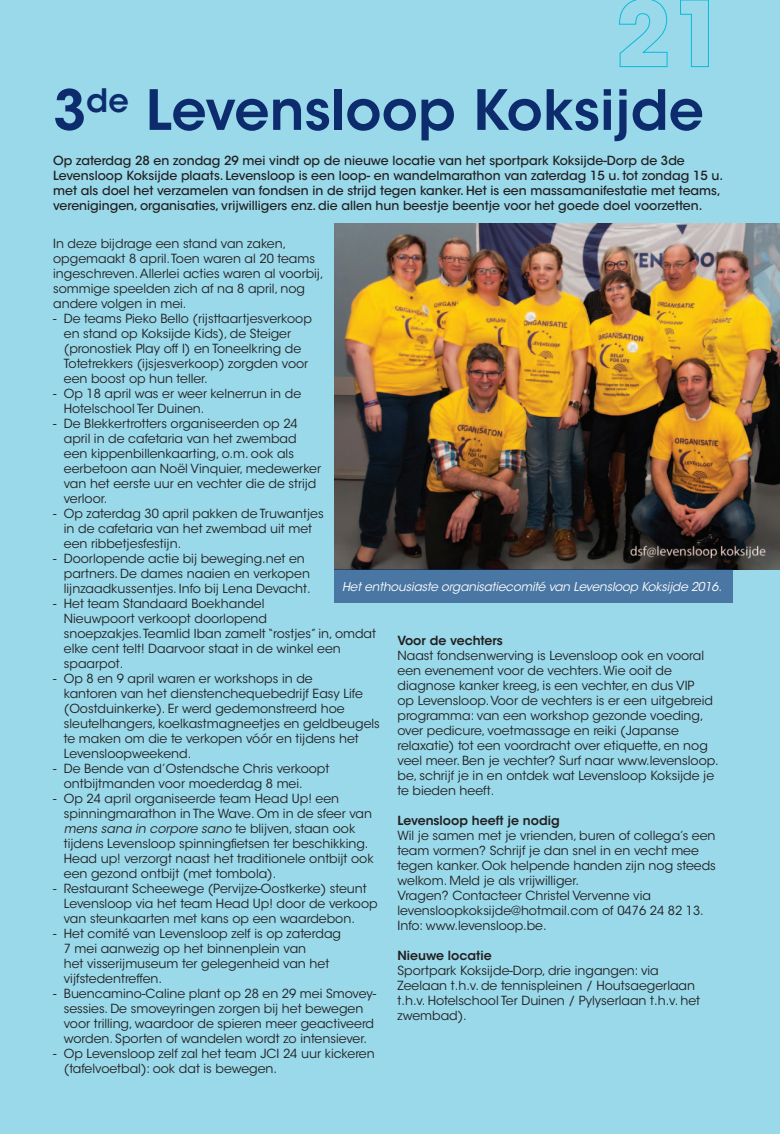
<style>
.page{position:relative;width:780px;height:1134px;background:#99d9ea}
.page>*{position:absolute;margin:0;border:0;box-sizing:border-box;transform-origin:0 0}
.Titels_licht_blauw{font:600 55px "ITC Avant Garde Std";color:#0d2c6e}
.Body{font:12.5px/15px "ITC Avant Garde Std";color:#231f20}
.Inleiding{font:500 12.5px/15px "ITC Avant Garde Std";color:#231f20}
.Body-2{font:600 12.5px "ITC Avant Garde Std";color:#231f20}
.Onderschrift_foto{font:italic 12.12px "ITC Avant Garde Std";letter-spacing:-.01em;color:#fff}
.s1{font-style:italic}
</style>
<div class="page">
<img style="left:334px;top:223px;width:446px;height:346px">
<div style="left:334px;top:569px;width:398px;height:34px;background:#4976a3"></div>
<svg style="left:619px;top:0;width:48px;height:67px"></svg>
<svg style="left:680px;top:0;width:29px;height:67px"></svg>
<p class="Titels_licht_blauw" style="left:53px;top:75px;width:652px">3<sup>de</sup> Levensloop Koksijde</p>
<p class="Inleiding" style="left:53px;top:153px;width:671px">Op zaterdag 28 en zondag 29 mei vindt op de nieuwe locatie van het sportpark Koksijde-Dorp de 3de Levensloop Koksijde plaats. Levensloop is een loop- en wandelmarathon van zaterdag 15 u. tot zondag 15 u. met als doel het verzamelen van fondsen in de strijd tegen kanker. Het is een massamanifestatie met teams, verenigingen, organisaties, vrijwilligers enz. die allen hun beestje beentje voor het goede doel voorzetten.</p>
<p class="Body" style="left:53px;top:236px;width:272px">In deze bijdrage een stand van zaken, opgemaakt 8 april. Toen waren al 20 teams ingeschreven. Allerlei acties waren al voorbij, sommige speelden zich af na 8 april, nog andere volgen in mei.</p>
<p class="Body" style="left:64px;top:311px;width:250px;text-indent:-11px">- De teams Pieko Bello (rijsttaartjesverkoop en stand op Koksijde Kids), de Steiger (pronostiek Play off I) en Toneelkring de Totetrekkers (ijsjesverkoop) zorgden voor een boost op hun teller.</p>
<p class="Body" style="left:64px;top:386px;width:239px;text-indent:-11px">- Op 18 april was er weer kelnerrun in de<br>Hotelschool Ter Duinen.</p>
<p class="Body" style="left:64px;top:416px;width:259px;text-indent:-11px">- De Blekkertrotters organiseerden op 24 april in de cafetaria van het zwembad een kippenbillenkaarting, o.m. ook als eerbetoon aan Noël Vinquier, medewerker van het eerste uur en vechter die de strijd verloor.</p>
<p class="Body" style="left:64px;top:506px;width:261px;text-indent:-11px">- Op zaterdag 30 april pakken de Truwantjes in de cafetaria van het zwembad uit met een ribbetjesfestijn.</p>
<p class="Body" style="left:64px;top:551px;width:248px;text-indent:-11px">- Doorlopende actie bij beweging.net en partners. De dames naaien en verkopen lijnzaadkussentjes. Info bij Lena Devacht.</p>
<p class="Body" style="left:64px;top:596px;width:314px;text-indent:-11px">- Het team Standaard Boekhandel<br>Nieuwpoort verkoopt doorlopend<br>snoepzakjes. Teamlid Iban zamelt “rostjes” in, omdat elke cent telt! Daarvoor staat in de winkel een spaarpot.</p>
<p class="Body" style="left:64px;top:671px;width:317px;text-indent:-11px">- Op 8 en 9 april waren er workshops in de<br>kantoren van het dienstenchequebedrijf Easy Life (Oostduinkerke). Er werd gedemonstreerd hoe sleutelhangers, koelkastmagneetjes en geldbeugels te maken om die te verkopen vóór en tijdens het Levensloopweekend.</p>
<p class="Body" style="left:64px;top:761px;width:267px;text-indent:-11px">- De Bende van d’Ostendsche Chris verkoopt ontbijtmanden voor moederdag 8 mei.</p>
<p class="Body" style="left:64px;top:791px;width:311px;text-indent:-11px">- Op 24 april organiseerde team Head Up! een spinningmarathon in The Wave. Om in de sfeer van <span class="s1">mens sana in corpore sano</span> te blijven, staan ook tijdens Levensloop spinningfietsen ter beschikking.<br>Head up! verzorgt naast het traditionele ontbijt ook een gezond ontbijt (met tombola).</p>
<p class="Body" style="left:64px;top:881px;width:315px;text-indent:-11px">- Restaurant Scheewege (Pervijze-Oostkerke) steunt<br>Levensloop via het team Head Up! door de verkoop van steunkaarten met kans op een waardebon.</p>
<p class="Body" style="left:64px;top:926px;width:279px;text-indent:-11px">- Het comité van Levensloop zelf is op zaterdag 7 mei aanwezig op het binnenplein van<br>het visserijmuseum ter gelegenheid van het vijfstedentreffen.</p>
<p class="Body" style="left:64px;top:986px;width:314px;text-indent:-11px">- Buencamino-Caline plant op 28 en 29 mei Smovey&shy;sessies. De smoveyringen zorgen bij het bewegen voor trilling, waardoor de spieren meer geactiveerd worden. Sporten of wandelen wordt zo intensiever.</p>
<p class="Body" style="left:64px;top:1046px;width:312px;text-indent:-11px">- Op Levensloop zelf zal het team JCI 24 uur kickeren (tafelvoetbal): ook dat is bewegen.</p>
<p class="Onderschrift_foto" style="left:342px;top:579px;width:381px">Het enthousiaste organisatiecomité van Levensloop Koksijde 2016.</p>
<p class="Body-2" style="left:397px;top:632px;width:107px">Voor de vechters</p>
<p class="Body" style="left:397px;top:648px;width:322px">Naast fondsenwerving is Levensloop ook en vooral een evenement voor de vechters. Wie ooit de diagnose kanker kreeg, is een vechter, en dus VIP<br>op Levensloop. Voor de vechters is er een uitgebreid programma: van een workshop gezonde voeding, over pedicure, voetmassage en reiki (Japanse relaxatie) tot een voordracht over etiquette, en nog veel meer. Ben je vechter? Surf naar www.levensloop. be, schrijf je in en ontdek wat Levensloop Koksijde je te bieden heeft.</p>
<p class="Body-2" style="left:397px;top:812px;width:164px">Levensloop heeft je nodig</p>
<p class="Body" style="left:397px;top:828px;width:320px">Wil je samen met je vrienden, buren of collega’s een team vormen? Schrijf je dan snel in en vecht mee tegen kanker. Ook helpende handen zijn nog steeds welkom. Meld je als vrijwilliger.</p>
<p class="Body" style="left:397px;top:888px;width:308px">Vragen? Contacteer Christel Vervenne via levensloopkoksijde@hotmail.com of 0476 24 82 13.</p>
<p class="Body" style="left:397px;top:918px;width:151px">Info: www.levensloop.be.</p>
<p class="Body-2" style="left:397px;top:947px;width:96px">Nieuwe locatie</p>
<p class="Body" style="left:397px;top:963px;width:304px">Sportpark Koksijde-Dorp, drie ingangen: via Zeelaan t.h.v. de tennispleinen / Houtsaegerlaan t.h.v. Hotelschool Ter Duinen / Pylyserlaan t.h.v. het zwembad).</p>
</div>
